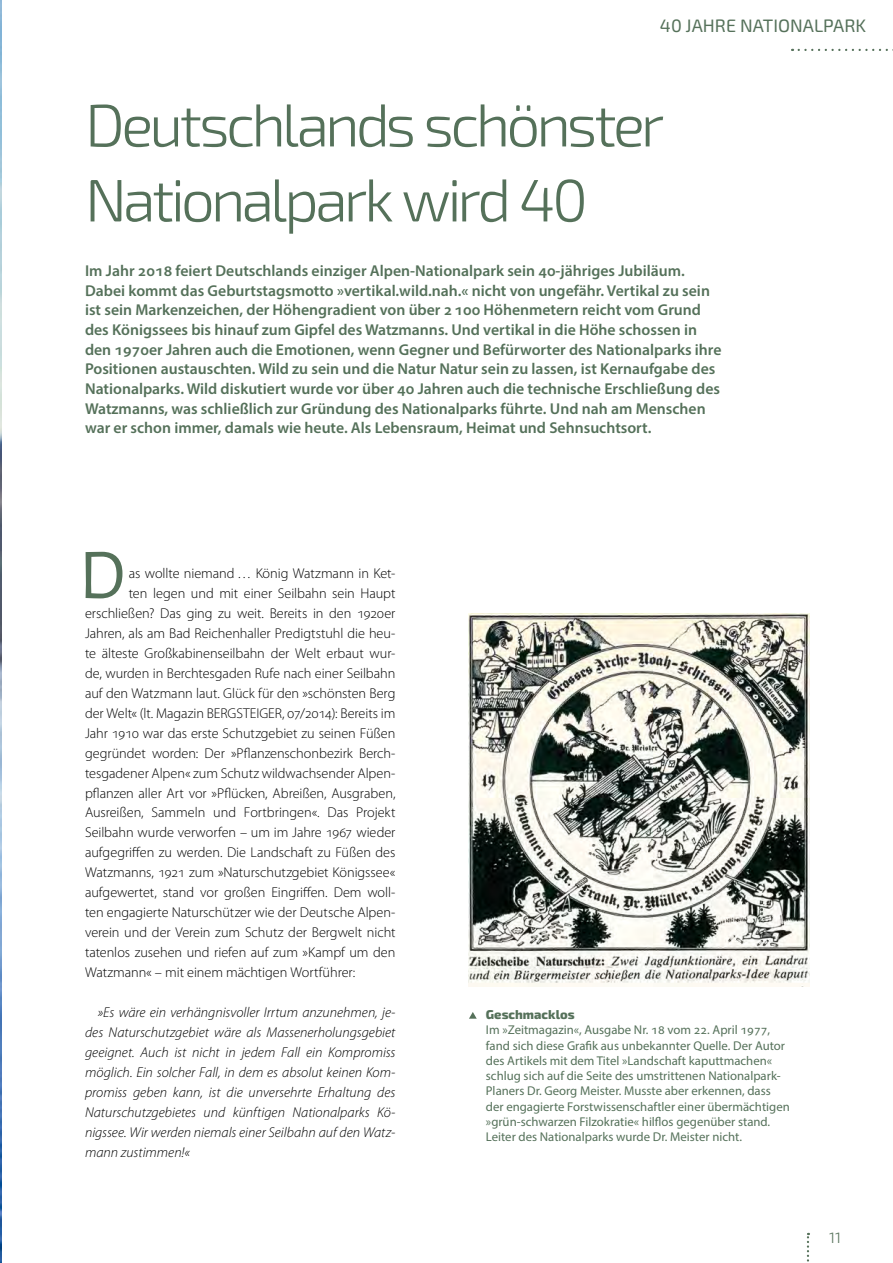
<style>
.page{position:relative;width:893px;height:1263px;background:#fff}
.page>*{position:absolute;margin:0;border:0;box-sizing:border-box;transform-origin:0 0}
.p_-_Fließ{font:71.7px "Alegreya Sans";color:#55715a}
.H1_-_Überschrift{font:300 60px/75px "Exo 2";letter-spacing:-.06em;color:#55715a}
.t1{font:18px "Exo 2";color:#55715a}
.P_-_Anleser{font:600 15.75px/19.6px "Myriad Pro";color:#55715a}
.xx_-_Seitenzahlen{font:300 15px "Exo 2";color:#55715a}
.p_-_Fließ-2{font:300 14.25px "Myriad Pro";letter-spacing:-.005em;color:#000}
.p_-_Folgetext{font:italic 300 14.25px/20px "Myriad Pro";color:#000;text-align:justify}
.Bildunterschrift{font:12.75px/15.3px "Myriad Pro";color:#55715a}
.s1{font-family:"Exo 2";font-weight:800}
</style>
<div class="page">
<img style="left:0;top:0;width:1px;height:1263px">
<img style="left:469px;top:613px;width:340px;height:373px">
<svg style="left:469px;top:1012px;width:8px;height:7px"></svg>
<svg style="left:807px;top:1233px;width:2px;height:29px"></svg>
<svg style="left:799px;top:49px;width:94px;height:2px"></svg>
<p class="t1" style="left:660px;top:15px;width:208px">40 JAHRE NATIONALPARK</p>
<p class="H1_-_Überschrift" style="left:85px;top:89px;width:581px">Deutschlands schönster<br>Nationalpark wird 40</p>
<p class="P_-_Anleser" style="left:85px;top:260px;width:638px">Im Jahr 2018 feiert Deutschlands einziger Alpen-Nationalpark sein 40-jähriges Jubiläum.<br>Dabei kommt das Geburtstagsmotto »vertikal.wild.nah.« nicht von ungefähr. Vertikal zu sein ist sein Markenzeichen, der Höhengradient von über 2100 Höhenmetern reicht vom Grund des Königssees bis hinauf zum Gipfel des Watzmanns. Und vertikal in die Höhe schossen in den 1970er Jahren auch die Emotionen, wenn Gegner und Befürworter des Nationalparks ihre Positionen austauschten. Wild zu sein und die Natur Natur sein zu lassen, ist Kernaufgabe des Nationalparks. Wild diskutiert wurde vor über 40 Jahren auch die technische Erschließung des Watzmanns, was schließlich zur Gründung des Nationalparks führte. Und nah am Menschen war er schon immer, damals wie heute. Als Lebensraum, Heimat und Sehnsuchtsort.</p>
<p class="p_-_Fließ" style="left:79px;top:526px;width:48px">D</p>
<p class="p_-_Fließ-2" style="left:129px;top:565px;width:268px">as wollte niemand … König Watzmann in Ket-</p>
<p class="p_-_Fließ-2" style="left:129px;top:585px;width:268px">ten legen und mit einer Seilbahn sein Haupt</p>
<p class="p_-_Fließ-2" style="left:85px;top:605px;width:312px">erschließen? Das ging zu weit. Bereits in den 1920er</p>
<p class="p_-_Fließ-2" style="left:85px;top:624px;width:312px">Jahren, als am Bad Reichenhaller Predigtstuhl die heu-</p>
<p class="p_-_Fließ-2" style="left:85px;top:644px;width:312px">te älteste Großkabinenseilbahn der Welt erbaut wur-</p>
<p class="p_-_Fließ-2" style="left:85px;top:664px;width:312px">de, wurden in Berchtesgaden Rufe nach einer Seilbahn</p>
<p class="p_-_Fließ-2" style="left:85px;top:684px;width:312px">auf den Watzmann laut. Glück für den »schönsten Berg</p>
<p class="p_-_Fließ-2" style="left:85px;top:704px;width:312px">der Welt« (lt. Magazin BERGSTEIGER, 07/2014): Bereits im</p>
<p class="p_-_Fließ-2" style="left:85px;top:724px;width:312px">Jahr 1910 war das erste Schutzgebiet zu seinen Füßen</p>
<p class="p_-_Fließ-2" style="left:85px;top:744px;width:312px">gegründet worden: Der »Pflanzenschonbezirk Berch-</p>
<p class="p_-_Fließ-2" style="left:85px;top:764px;width:312px">tesgadener Alpen« zum Schutz wildwachsender Alpen-</p>
<p class="p_-_Fließ-2" style="left:85px;top:784px;width:312px">pflanzen aller Art vor »Pflücken, Abreißen, Ausgraben,</p>
<p class="p_-_Fließ-2" style="left:85px;top:804px;width:312px">Ausreißen, Sammeln und Fortbringen«. Das Projekt</p>
<p class="p_-_Fließ-2" style="left:85px;top:824px;width:312px">Seilbahn wurde verworfen – um im Jahre 1967 wieder</p>
<p class="p_-_Fließ-2" style="left:85px;top:844px;width:312px">aufgegriffen zu werden. Die Landschaft zu Füßen des</p>
<p class="p_-_Fließ-2" style="left:85px;top:864px;width:312px">Watzmanns, 1921 zum »Naturschutzgebiet Königssee«</p>
<p class="p_-_Fließ-2" style="left:85px;top:884px;width:312px">aufgewertet, stand vor großen Eingriffen. Dem woll-</p>
<p class="p_-_Fließ-2" style="left:85px;top:904px;width:312px">ten engagierte Naturschützer wie der Deutsche Alpen-</p>
<p class="p_-_Fließ-2" style="left:85px;top:924px;width:312px">verein und der Verein zum Schutz der Bergwelt nicht</p>
<p class="p_-_Fließ-2" style="left:85px;top:944px;width:312px">tatenlos zusehen und riefen auf zum »Kampf um den</p>
<p class="p_-_Fließ-2" style="left:85px;top:964px;width:272px">Watzmann« – mit einem mächtigen Wortführer:</p>
<p class="p_-_Folgetext" style="left:85px;top:1002px;width:312px;text-indent:13px">»Es wäre ein verhängnisvoller Irrtum anzunehmen, je&shy;des Naturschutzgebiet wäre als Massenerholungsgebiet geeignet. Auch ist nicht in jedem Fall ein Kompromiss möglich. Ein solcher Fall, in dem es absolut keinen Kom&shy;promiss geben kann, ist die unversehrte Erhaltung des Naturschutzgebietes und künftigen Nationalparks Kö&shy;nigssee. Wir werden niemals einer Seilbahn auf den Watz&shy;mann zustimmen!«</p>
<p class="Bildunterschrift" style="left:486px;top:1007px;width:305px"><span class="s1">Geschmacklos<br></span>Im »Zeitmagazin«, Ausgabe Nr. 18 vom 22. April 1977, fand sich diese Grafik aus unbekannter Quelle. Der Autor des Artikels mit dem Titel »Landschaft kaputtmachen« schlug sich auf die Seite des umstrittenen Nationalpark-Planers Dr. Georg Meister. Musste aber erkennen, dass der engagierte Forstwissenschaftler einer übermächtigen »grün-schwarzen Filzokratie« hilflos gegenüber stand.<br>Leiter des Nationalparks wurde Dr. Meister nicht.</p>
<p class="xx_-_Seitenzahlen" style="left:829px;top:1229px;width:13px">11</p>
</div>
